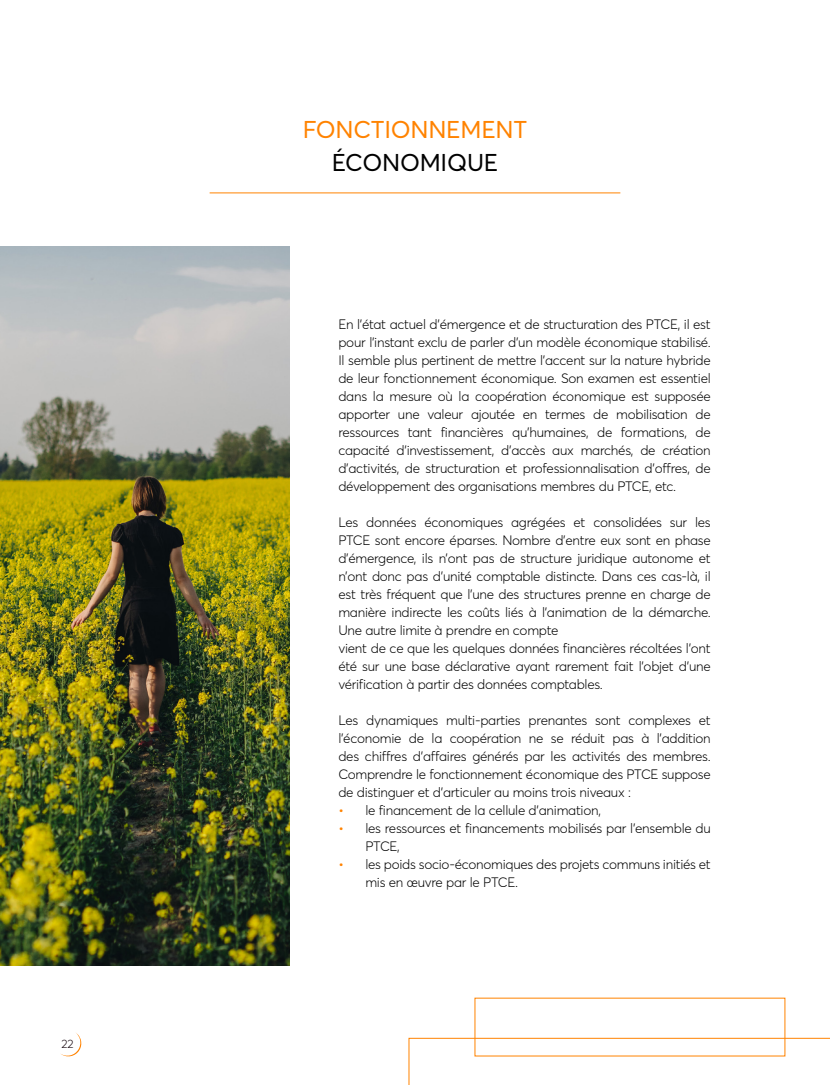
<style>
.page{position:relative;width:830px;height:1085px;background:#fff}
.page>*{position:absolute;margin:0;border:0;box-sizing:border-box;transform-origin:0 0}
.t1{font:24px "Averta Std";letter-spacing:-.01em;color:#ff8300}
.t2{font:24px "Averta Std";letter-spacing:-.01em;color:#000}
.t3{font:300 13.5px/18px "Averta Std";letter-spacing:-.02em;color:#000}
.t4{font:300 12px "Averta Std";color:#1a0b12}
.s1{font-weight:400;color:#ff8300}
</style>
<div class="page">
<svg style="left:60px;top:1033px;width:22px;height:23px"></svg>
<hr style="left:209px;top:192px;width:411px;height:1px;background:#ff8300">
<img style="left:0;top:246px;width:289px;height:719px">
<svg style="left:408px;top:1037px;width:421px;height:47px"></svg>
<p class="t4" style="left:61px;top:1036px;width:14px">22</p>
<h1 class="t1" style="left:302px;top:114px;width:226px">FONCTIONNEMENT</h1>
<h1 class="t2" style="left:331px;top:147px;width:168px">ÉCONOMIQUE</h1>
<p class="t3" style="left:338px;top:315px;width:374px;text-align:justify">En l’état actuel d’émergence et de structuration des PTCE, il est pour l’instant exclu de parler d’un modèle économique stabilisé.<br>Il semble plus pertinent de mettre l’accent sur la nature hybride de leur fonctionnement économique. Son examen est essentiel dans la mesure où la coopération économique est supposée apporter une valeur ajoutée en termes de mobilisation de ressources tant financières qu’humaines, de formations, de capacité d’investissement, d’accès aux marchés, de création d’activités, de structuration et professionnalisation d’offres, de développement des organisations membres du PTCE, etc.</p>
<p class="t3" style="left:338px;top:513px;width:374px">Les données économiques agrégées et consolidées sur les PTCE sont encore éparses. Nombre d’entre eux sont en phase d’émergence, ils n’ont pas de structure juridique autonome et n’ont donc pas d’unité comptable distincte. Dans ces cas-là, il est très fréquent que l’une des structures prenne en charge de manière indirecte les coûts liés à l’animation de la démarche.<br>U ne autre limite à prendre en compte<br>vient de ce que les quelques données financières récoltées l’ont été sur une base déclarative ayant rarement fait l’objet d’une vérification à partir des données comptables.</p>
<p class="t3" style="left:338px;top:710px;width:374px;text-align:justify">Les dynamiques multi-parties prenantes sont complexes et l’économie de la coopération ne se réduit pas à l’addition des chiffres d’affaires générés par les activités des membres.<br>Comprendre le fonctionnement économique des PTCE suppose de distinguer et d’articuler au moins trois niveaux :</p>
<p class="t3" style="left:338px;top:800px;width:264px"><span class="s1">•</span> le financement de la cellule d’animation,</p>
<p class="t3" style="left:365px;top:818px;width:347px;text-indent:-27px"><span class="s1">•</span> les ressources et financements mobilisés par l’ensemble du<br>PTCE,</p>
<p class="t3" style="left:365px;top:854px;width:347px;text-indent:-27px"><span class="s1">•</span> les poids socio-économiques des projets communs initiés et mis en œuvre par le PTCE.</p>
</div>
